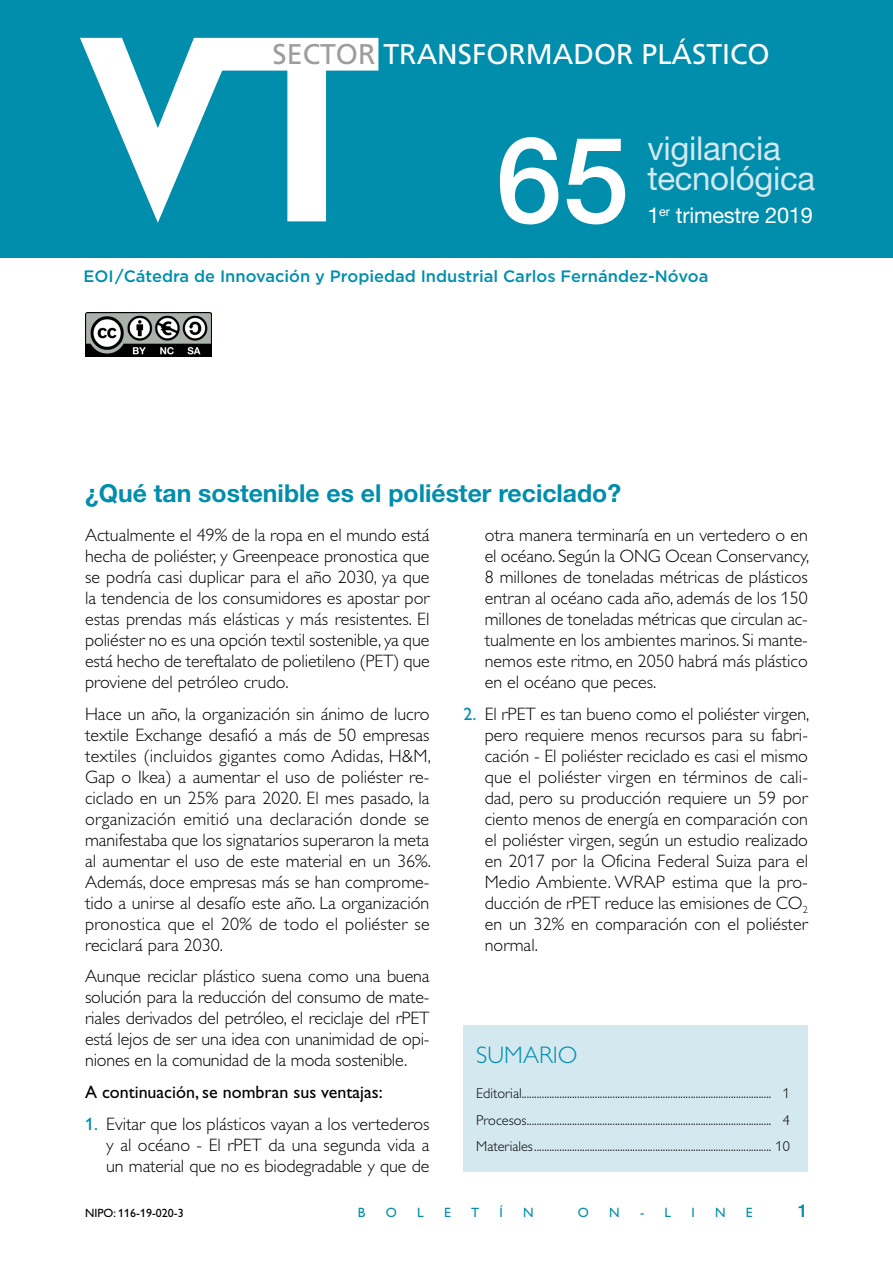
<style>
.page{position:relative;width:893px;height:1263px;background:#fff}
.page>*{position:absolute;margin:0;border:0;box-sizing:border-box;transform-origin:0 0}
.t1{font:500 120px "Helvetica Neue LT Std";color:#fff}
.t2{font:33px/30px "Helvetica Neue LT Std";letter-spacing:-.01em;color:#d4e8ef}
.t3{font:28.5px "Frutiger LT Std";color:#fff}
.t4{font:700 24.75px "Helvetica Neue LT Std";color:#008eac}
.t5{font:300 24px "Gill Alt One";color:#008eac}
.t6{font:21.75px "Helvetica Neue LT Std";letter-spacing:-.01em;color:#fff}
.t7{font:300 18px/21px "Gill Alt One";color:#000;text-align:justify}
.t8{font:18px "Gill Alt One";color:#000}
.t9{font:500 18px "Helvetica Neue LT Std";color:#008eac}
.t10{font:500 16.5px "Gotham";color:#008eac}
.t11{font:300 14.25px/26.5px "Gill Alt One";color:#000;text-align:justify}
.t12{font:13.5px "Gill Alt One";color:#008eac}
.t13{font:12px "Gill Alt One";color:#000}
.s1{color:#9d9d9c}
.s2{font-weight:400;color:#008eac}
</style>
<div class="page">
<div style="left:0;top:0;width:893px;height:257px;background:#008eac"></div>
<svg style="left:80px;top:38px;width:298px;height:185px"></svg>
<div style="left:463px;top:1025px;width:345px;height:146px;background:#d4e8ef"></div>
<img style="left:85px;top:313px;width:126px;height:44px">
<h3 class="t3" style="left:273px;top:37px;width:499px"><span class="s1">SECTOR</span> TRANSFORMADOR PLÁSTICO</h3>
<h1 class="t1" style="left:496px;top:109px;width:135px">65</h1>
<h2 class="t2" style="left:647px;top:133px;width:169px">vigilancia tecnológica</h2>
<p class="t6" style="left:647px;top:202px;width:167px">1<sup>er</sup> trimestre 2019</p>
<p class="t10" style="left:84px;top:267px;width:626px">EOI/Cátedra de Innovación y Propiedad Industrial Carlos Fernández-Nóvoa</p>
<h3 class="t4" style="left:85px;top:477px;width:538px">¿Qué tan sostenible es el poliéster reciclado?</h3>
<p class="t7" style="left:85px;top:524px;width:346px">Actualmente el 49% de la ropa en el mundo está hecha de poliéster, y Greenpeace pronostica que se podría casi duplicar para el año 2030, ya que la tendencia de los consumidores es apostar por estas prendas más elásticas y más resistentes. El poliéster no es una opción textil sostenible, ya que está hecho de tereftalato de polietileno (PET) que proviene del petróleo crudo.</p>
<p class="t7" style="left:85px;top:703px;width:347px">Hace un año, la organización sin ánimo de lucro textile Exchange desafió a más de 50 empresas textiles (incluidos gigantes como Adidas, H&amp;M, Gap o Ikea) a aumentar el uso de poliéster re&shy;ciclado en un 25% para 2020. El mes pasado, la organización emitió una declaración donde se manifestaba que los signatarios superaron la meta al aumentar el uso de este material en un 36%.<br>Además, doce empresas más se han comprome&shy;tido a unirse al desafío este año. La organización pronostica que el 20% de todo el poliéster se reciclará para 2030.</p>
<p class="t7" style="left:85px;top:966px;width:346px">Aunque reciclar plástico suena como una buena solución para la reducción del consumo de mate&shy;riales derivados del petróleo, el reciclaje del rPET está lejos de ser una idea con unanimidad de opi&shy;niones en la comunidad de la moda sostenible.</p>
<p class="t8" style="left:85px;top:1082px;width:299px">A continuación, se nombran sus ventajas:</p>
<p class="t7" style="left:106px;top:1113px;width:325px;text-indent:-21px"><span class="s2">1.</span> Evitar que los plásticos vayan a los vertederos y al océano - El rPET da una segunda vida a un material que no es biodegradable y que de</p>
<p class="t13" style="left:85px;top:1206px;width:100px">NIPO: 116-19-020-3</p>
<p class="t7" style="left:485px;top:524px;width:326px">otra manera terminaría en un vertedero o en el océano. Según la ONG Ocean Conservancy, 8 millones de toneladas métricas de plásticos entran al océano cada año, además de los 150 millones de toneladas métricas que circulan ac&shy;tualmente en los ambientes marinos. Si mante&shy;nemos este ritmo, en 2050 habrá más plástico en el océano que peces.</p>
<p class="t7" style="left:485px;top:703px;width:326px;text-indent:-21px"><span class="s2">2.</span> El rPET es tan bueno como el poliéster virgen, pero requiere menos recursos para su fabri&shy;cación - El poliéster reciclado es casi el mismo que el poliéster virgen en términos de cali&shy;dad, pero su producción requiere un 59 por ciento menos de energía en comparación con el poliéster virgen, según un estudio realizado en 2017 por la Oficina Federal Suiza para el Medio Ambiente. WRAP estima que la pro&shy;ducción de rPET reduce las emisiones de CO<sub>2 </sub>en un 32% en comparación con el poliéster normal.</p>
<h3 class="t5" style="left:476px;top:1042px;width:103px">SUMARIO</h3>
<p class="t11" style="left:476px;top:1080px;width:315px">Editorial................................................................................................... 1<br>Procesos................................................................................................. 4<br>Materiales.............................................................................................. 10</p>
<p class="t12" style="left:358px;top:1205px;width:9px">B</p>
<p class="t12" style="left:386px;top:1205px;width:13px">O</p>
<p class="t12" style="left:417px;top:1205px;width:8px">L</p>
<p class="t12" style="left:444px;top:1205px;width:8px">E</p>
<p class="t12" style="left:471px;top:1205px;width:10px">T</p>
<p class="t12" style="left:499px;top:1205px;width:5px">Í</p>
<p class="t12" style="left:523px;top:1205px;width:12px">N</p>
<p class="t12" style="left:578px;top:1205px;width:13px">O</p>
<p class="t12" style="left:609px;top:1205px;width:12px">N</p>
<p class="t12" style="left:640px;top:1205px;width:33px">- L</p>
<p class="t12" style="left:691px;top:1205px;width:5px">I</p>
<p class="t12" style="left:715px;top:1205px;width:12px">N</p>
<p class="t12" style="left:746px;top:1205px;width:8px">E</p>
<p class="t9" style="left:798px;top:1200px;width:12px">1</p>
</div>
